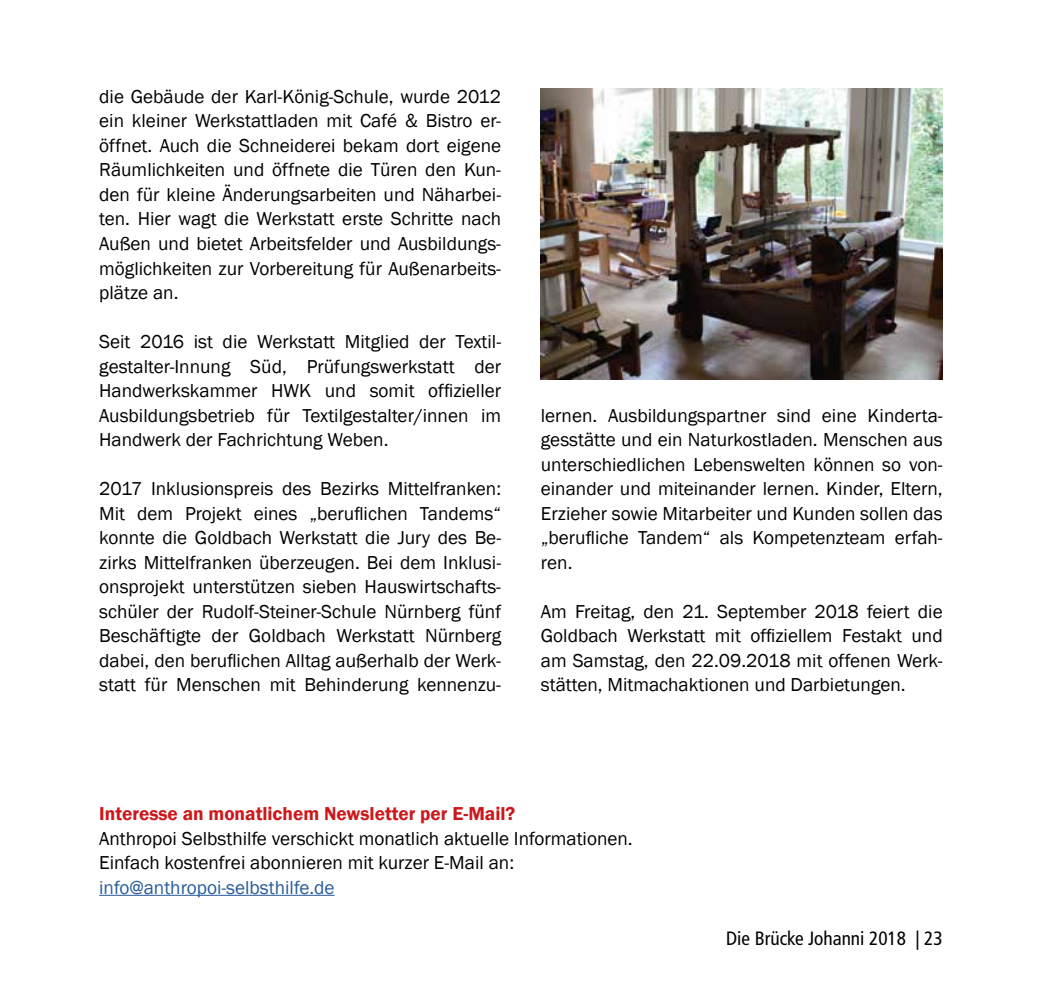
<style>
.page{position:relative;width:1042px;height:993px;background:#fff}
.page>*{position:absolute;margin:0;border:0;box-sizing:border-box;transform-origin:0 0}
.t1{font:19.25px/24.5px "Franklin Gothic";color:#000;text-align:justify}
.t2{font:600 19.25px "Franklin Gothic";color:#cd171a}
.t3{font:19.25px "Franklin Gothic";color:#275b9b}
.t4{font:condensed 19.25px "Frutiger LT";color:#000}
</style>
<div class="page">
<img style="left:541px;top:89px;width:402px;height:290px">
<hr style="left:99px;top:894px;width:235px;height:1px;background:#275b9b">
<p class="t1" style="left:99px;top:85px;width:403px">die Gebäude der Karl-König-Schule, wurde 2012 ein kleiner Werkstattladen mit Café &amp; Bistro er&shy;öffnet. Auch die Schneiderei bekam dort eigene Räumlichkeiten und öffnete die Türen den Kun&shy;den für kleine Änderungsarbeiten und Näharbei&shy;ten. Hier wagt die Werkstatt erste Schritte nach Außen und bietet Arbeitsfelder und Ausbildungs&shy;möglichkeiten zur Vorbereitung für Außenarbeits&shy;plätze an.</p>
<p class="t1" style="left:99px;top:330px;width:403px">Seit 2016 ist die Werkstatt Mitglied der Textil&shy;gestalter-Innung Süd, Prüfungswerkstatt der Handwerkskammer HWK und somit offizieller Ausbildungsbetrieb für Textilgestalter/innen im Handwerk der Fachrichtung Weben.</p>
<p class="t1" style="left:99px;top:477px;width:403px">2017 Inklusionspreis des Bezirks Mittelfranken:<br>Mit dem Projekt eines „beruflichen Tandems“ konnte die Goldbach Werkstatt die Jury des Be&shy;zirks Mittelfranken überzeugen. Bei dem Inklusi&shy;onsprojekt unterstützen sieben Hauswirtschafts&shy;schüler der Rudolf-Steiner-Schule Nürnberg fünf Beschäftigte der Goldbach Werkstatt Nürnberg dabei, den beruflichen Alltag außerhalb der Werk&shy;statt für Menschen mit Behinderung kennenzu-</p>
<p class="t1" style="left:541px;top:403px;width:403px">lernen. Ausbildungspartner sind eine Kinderta&shy;gesstätte und ein Naturkostladen. Menschen aus unterschiedlichen Lebenswelten können so von&shy;einander und miteinander lernen. Kinder, Eltern, Erzieher sowie Mitarbeiter und Kunden sollen das „berufliche Tandem“ als Kompetenzteam erfah&shy;ren.</p>
<p class="t1" style="left:541px;top:599px;width:403px">Am Freitag, den 21. September 2018 feiert die Goldbach Werkstatt mit offiziellem Festakt und am Samstag, den 22.09.2018 mit offenen Werk&shy;stätten, Mitmachaktionen und Darbietungen.</p>
<p class="t2" style="left:99px;top:801px;width:418px">Interesse an monatlichem Newsletter per E-Mail?</p>
<p class="t1" style="left:99px;top:826px;width:535px">Anthropoi Selbsthilfe verschickt monatlich aktuelle Informationen.<br>Einfach kostenfrei abonnieren mit kurzer E-Mail an:</p>
<p class="t3" style="left:99px;top:875px;width:237px">info@anthropoi-selbsthilfe.de</p>
<p class="t4" style="left:726px;top:927px;width:218px">Die Brücke Johanni 2018 | 23</p>
</div>
